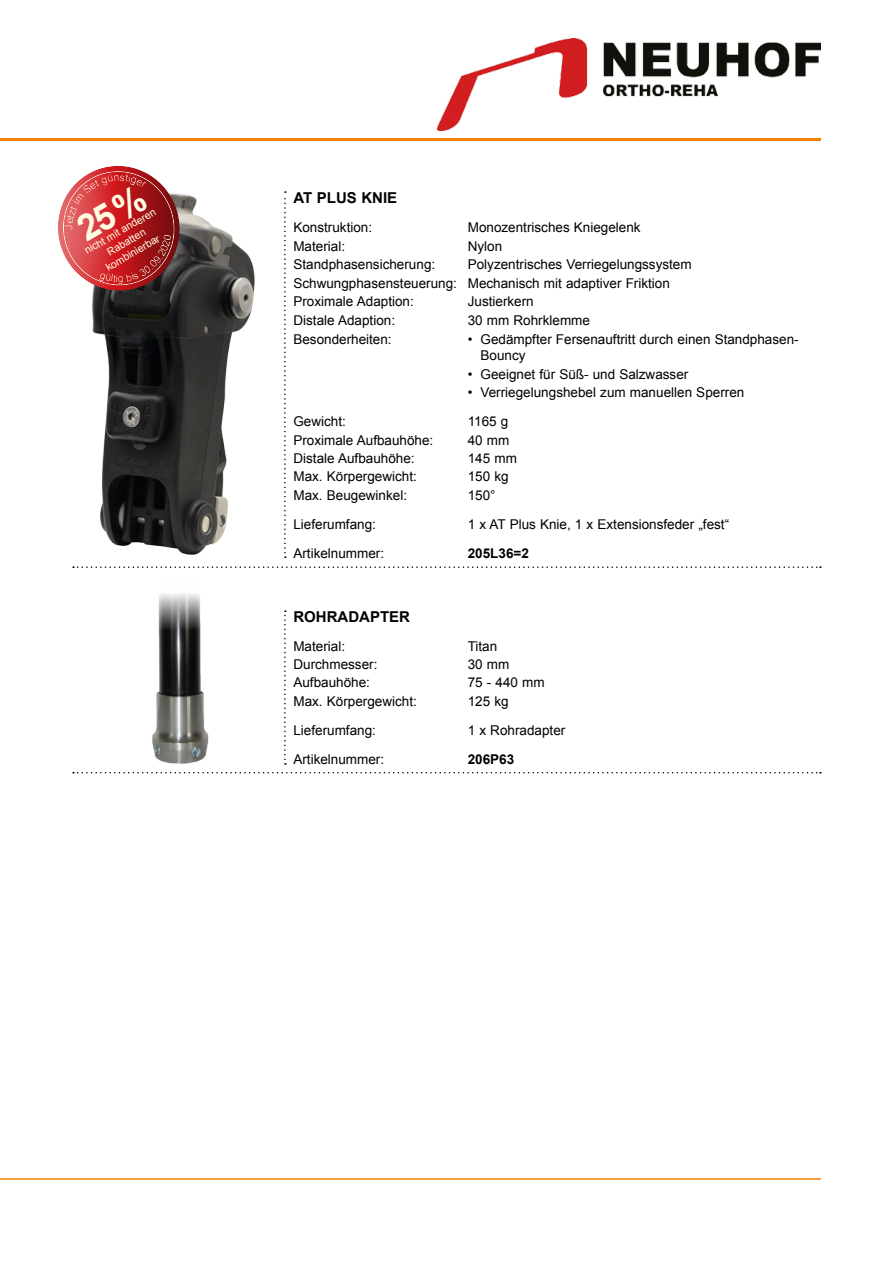
<style>
.page{position:relative;width:893px;height:1263px;background:#fff}
.page>*{position:absolute;margin:0;border:0;box-sizing:border-box;transform-origin:0 0}
.t1{font:700 15px "Arial";color:#000}
.t2{font:13.5px/18.6px "Arial";color:#000}
.t3{font:700 13.5px "Arial";color:#000}
.t4{font:10.5px/12.6px "Arial";color:#fffce3;text-align:center}
</style>
<div class="page">
<img style="left:152px;top:628px;width:57px;height:136px">
<hr style="left:0;top:1178px;width:821px;height:2px;background:#f08100">
<hr style="left:0;top:138px;width:821px;height:2px;background:#f08100">
<img style="left:438px;top:38px;width:383px;height:92px">
<svg style="left:323px;top:566px;width:498px;height:2px"></svg>
<img style="left:0;top:140px;width:322px;height:488px">
<svg style="left:284px;top:610px;width:2px;height:155px"></svg>
<svg style="left:73px;top:772px;width:748px;height:1px"></svg>
<svg style="left:25px;top:140px;width:188px;height:183px"></svg>
<p class="t4" style="left:82px;top:246px;width:82px;rotate:-30deg">nicht mit anderen<br>Rabatten kombinierbar</p>
<p class="t1" style="left:293px;top:187px;width:105px">AT PLUS KNIE</p>
<p class="t2" style="left:293px;top:218px;width:80px">Konstruktion:</p>
<p class="t2" style="left:468px;top:218px;width:174px">Monozentrisches Kniegelenk</p>
<p class="t2" style="left:293px;top:237px;width:53px">Material:</p>
<p class="t2" style="left:468px;top:237px;width:36px">Nylon</p>
<p class="t2" style="left:293px;top:255px;width:143px">Standphasensicherung:</p>
<p class="t2" style="left:293px;top:255px;width:400px;text-indent:174px">Polyzentrisches Verriegelungssystem<br>Schwungphasensteuerung: Mechanisch mit adaptiver Friktion<br>Proximale Adaption:</p>
<p class="t2" style="left:468px;top:293px;width:68px">Justierkern</p>
<p class="t2" style="left:293px;top:311px;width:103px">Distale Adaption:</p>
<p class="t2" style="left:468px;top:311px;width:124px">30 mm Rohrklemme</p>
<p class="t2" style="left:293px;top:330px;width:100px">Besonderheiten:</p>
<p class="t2" style="left:480px;top:331px;width:320px;line-height:16.5px;text-indent:-13px">• Gedämpfter Fersenauftritt durch einen Standphasen-<br>Bouncy</p>
<p class="t2" style="left:468px;top:365px;width:222px">• Geeignet für Süß- und Salzwasser</p>
<p class="t2" style="left:468px;top:384px;width:278px">• Verriegelungshebel zum manuellen Sperren</p>
<p class="t2" style="left:293px;top:412px;width:54px">Gewicht:</p>
<p class="t2" style="left:468px;top:412px;width:42px">1165 g</p>
<p class="t2" style="left:293px;top:431px;width:141px">Proximale Aufbauhöhe:</p>
<p class="t2" style="left:468px;top:431px;width:43px">40 mm</p>
<p class="t2" style="left:293px;top:449px;width:123px">Distale Aufbauhöhe:</p>
<p class="t2" style="left:468px;top:449px;width:51px">145 mm</p>
<p class="t2" style="left:293px;top:467px;width:125px">Max. Körpergewicht:</p>
<p class="t2" style="left:468px;top:467px;width:42px">150 kg</p>
<p class="t2" style="left:293px;top:486px;width:115px">Max. Beugewinkel:</p>
<p class="t2" style="left:468px;top:486px;width:29px">150°</p>
<p class="t2" style="left:293px;top:515px;width:84px">Lieferumfang:</p>
<p class="t2" style="left:468px;top:515px;width:263px">1 x AT Plus Knie, 1 x Extensionsfeder „fest“</p>
<p class="t2" style="left:293px;top:544px;width:92px">Artikelnummer:</p>
<p class="t3" style="left:468px;top:544px;width:63px">205L36=2</p>
<p class="t1" style="left:293px;top:606px;width:118px">ROHRADAPTER</p>
<p class="t2" style="left:293px;top:637px;width:53px">Material:</p>
<p class="t2" style="left:468px;top:637px;width:31px">Titan</p>
<p class="t2" style="left:293px;top:655px;width:86px">Durchmesser:</p>
<p class="t2" style="left:468px;top:655px;width:43px">30 mm</p>
<p class="t2" style="left:293px;top:673px;width:78px">Aufbauhöhe:</p>
<p class="t2" style="left:468px;top:673px;width:78px">75 - 440 mm</p>
<p class="t2" style="left:293px;top:692px;width:125px">Max. Körpergewicht:</p>
<p class="t2" style="left:468px;top:692px;width:42px">125 kg</p>
<p class="t2" style="left:293px;top:721px;width:84px">Lieferumfang:</p>
<p class="t2" style="left:468px;top:721px;width:99px">1 x Rohradapter</p>
<p class="t2" style="left:293px;top:750px;width:92px">Artikelnummer:</p>
<p class="t3" style="left:468px;top:750px;width:48px">206P63</p>
</div>
